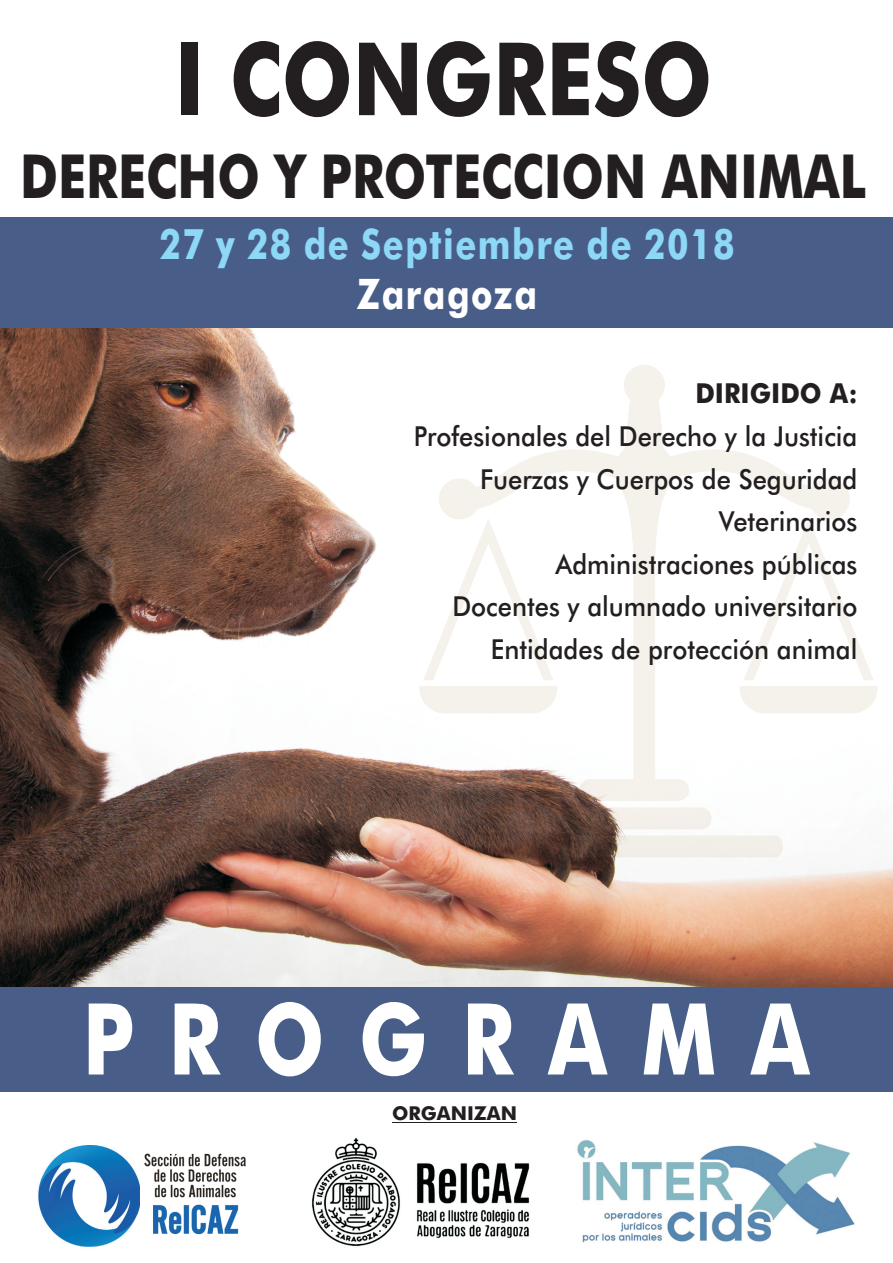
<style>
.page{position:relative;width:893px;height:1263px;background:#fff}
.page>*{position:absolute;margin:0;border:0;box-sizing:border-box;transform-origin:0 0}
.t1{font:500 101.25px "Futura BT";color:#231f20;scale:.82 1}
.t2{font:500 99.3px "Futura BT";letter-spacing:.425em;color:#fff;scale:.82 1}
.t3{font:500 60.75px "Futura BT";color:#231f20;scale:.82 1}
.t4{font:500 42px/50.6px "Futura BT";letter-spacing:.045em;color:#8dd7f7;text-align:center;scale:.82 1}
.t5{font:500 27.6px/42.6px "Futura BT";color:#231f20;text-align:right;scale:.93 1}
.t6{font:500 19.2px "Futura BT";color:#231f20}
.s1{color:#fff}
.s2{font-style:inherit}
</style>
<div class="page">
<div style="left:0;top:217px;width:893px;height:111px;background:#485e88"></div>
<img style="left:0;top:328px;width:893px;height:659px">
<img style="left:852px;top:686px;width:26px;height:27px">
<img style="left:852px;top:518px;width:22px;height:162px">
<img style="left:419px;top:686px;width:17px;height:27px">
<img style="left:423px;top:518px;width:13px;height:162px">
<img style="left:436px;top:365px;width:416px;height:436px">
<img style="left:564px;top:807px;width:147px;height:22px">
<img style="left:563px;top:835px;width:220px;height:22px">
<div style="left:0;top:987px;width:893px;height:104px;background:#485e88"></div>
<hr style="left:392px;top:1122px;width:125px;height:1px;background:#231f20">
<img style="left:312px;top:1138px;width:218px;height:109px">
<img style="left:38px;top:1146px;width:102px;height:101px">
<img style="left:577px;top:1140px;width:278px;height:103px">
<img style="left:144px;top:1153px;width:102px;height:82px">
<p class="t1" style="left:174px;top:14px;width:657px">I CONGRESO</p>
<p class="t3" style="left:20px;top:137px;width:1033px">DERECHO Y PROTECCION ANIMAL</p>
<p class="t4" style="left:160px;top:223px;width:703px">27 y 28 de Septiembre de 2018<br><span class="s1">Zaragoza</span></p>
<p class="t5" style="left:414px;top:375px;width:479px"><span class="s2">DIRIGIDO A:<br></span>Profesionales del Derecho y la Justicia<br>Fuerzas y Cuerpos de Seguridad<br>Veterinarios<br>Administraciones públicas<br>Docentes y alumnado universitario<br>Entidades de protección animal</p>
<p class="t2" style="left:83px;top:975px;width:888px">PROGRAMA</p>
<p class="t6" style="left:392px;top:1101px;width:126px">ORGANIZAN</p>
</div>
